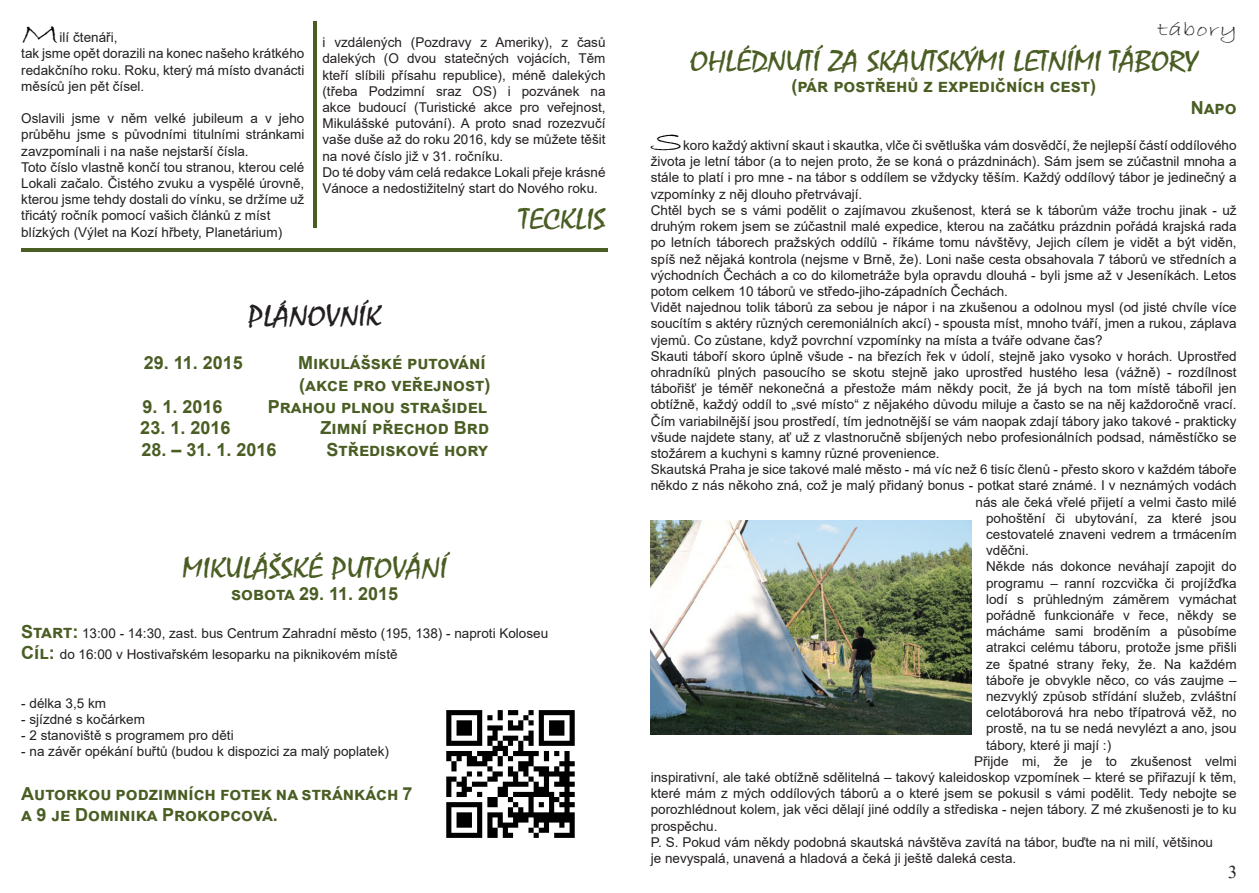
<style>
.page{position:relative;width:1259px;height:893px;background:#fff}
.page>*{position:absolute;margin:0;border:0;box-sizing:border-box;transform-origin:0 0}
.t1{font:30px "Mistral";color:#4a5d23;scale:1.15 1}
.t2{font:30px "Mistral";color:#231f20;scale:1.15 1}
.t3{font:30px "Bradley Hand ITC";color:#000;scale:1.5 1}
.t4{font:19.5px "Bradley Hand ITC";color:#231f20;scale:1.5 1}
.t5{font:700 18px/21.6px "Arial";color:#4a5d23}
.t6{font:18px "Times New Roman";color:#231f20}
.t7{font:13.5px/16.2px "Arial";color:#231f20}
.s1{font-weight:700;font-size:18px;color:#4a5d23}
</style>
<div class="page">
<hr style="left:21px;top:249px;width:587px;height:3px;background:#4a5d23">
<img style="left:446px;top:710px;width:129px;height:128px">
<hr style="left:313px;top:21px;width:4px;height:206px;background:#4a5d23">
<img style="left:651px;top:521px;width:321px;height:214px">
<h1 class="t3" style="left:21px;top:15px;width:27px">M</h1>
<p class="t7" style="left:21px;top:29px;width:285px;text-indent:38px">ilí čtenáři,<br>tak jsme opět dorazili na konec našeho krátkého redakčního roku. Roku, který má místo dvanácti měsíců jen pět čísel.</p>
<p class="t7" style="left:21px;top:110px;width:285px">Oslavili jsme v něm velké jubileum a v jeho průběhu jsme s původními titulními stránkami zavzpomínali i na naše nejstarší čísla.<br>Toto číslo vlastně končí tou stranou, kterou celé Lokali začalo. Čistého zvuku a vyspělé úrovně, kterou jsme tehdy dostali do vínku, se držíme už třicátý ročník pomocí vašich článků z míst blízkých (Výlet na Kozí hřbety, Planetárium)</p>
<p class="t7" style="left:322px;top:34px;width:285px">i vzdálených (Pozdravy z Ameriky), z časů dalekých (O dvou statečných vojácích, Těm kteří slíbili přísahu republice), méně dalekých (třeba Podzimní sraz OS) i pozvánek na akce budoucí (Turistické akce pro veřejnost, Mikulášské putování). A proto snad rozezvučí vaše duše až do roku 2016, kdy se můžete těšit na nové číslo již v 31. ročníku.<br>Do té doby vám celá redakce Lokali přeje krásné Vánoce a nedostižitelný start do Nového roku.</p>
<h1 class="t1" style="left:519px;top:201px;width:76px">TECKLIS</h1>
<h1 class="t2" style="left:248px;top:298px;width:117px">PLÁNOVNÍK</h1>
<h3 class="t5" style="left:144px;top:352px;width:101px">29. 11. 2015</h3>
<h3 class="t5" style="left:298px;top:352px;width:194px">Mikulášské putování (akce pro veřejnost)</h3>
<h3 class="t5" style="left:142px;top:396px;width:82px">9. 1. 2016</h3>
<h3 class="t5" style="left:268px;top:396px;width:221px">Prahou plnou strašidel</h3>
<h3 class="t5" style="left:140px;top:417px;width:92px">23. 1. 2016</h3>
<h3 class="t5" style="left:320px;top:417px;width:170px">Zimní přechod Brd</h3>
<h3 class="t5" style="left:141px;top:439px;width:137px">28. – 31. 1. 2016</h3>
<h3 class="t5" style="left:327px;top:439px;width:163px">Střediskové hory</h3>
<h1 class="t1" style="left:182px;top:550px;width:232px">MIKULÁŠSKÉ PUTOVÁNÍ</h1>
<h3 class="t5" style="left:231px;top:583px;width:169px">sobota 29. 11. 2015</h3>
<p class="t7" style="left:21px;top:622px;width:528px;line-height:21.6px"><span class="s1">Start:</span> 13:00 - 14:30, zast. bus Centrum Zahradní město (195, 138) - naproti Koloseu<br><span class="s1">Cíl:</span> do 16:00 v Hostivařském lesoparku na piknikovém místě</p>
<p class="t7" style="left:21px;top:695px;width:86px">- délka 3,5 km</p>
<p class="t7" style="left:21px;top:711px;width:125px">- sjízdné s kočárkem</p>
<p class="t7" style="left:21px;top:727px;width:214px">- 2 stanoviště s programem pro děti</p>
<p class="t7" style="left:21px;top:743px;width:369px">- na závěr opékání buřtů (budou k dispozici za malý poplatek)</p>
<h3 class="t5" style="left:21px;top:783px;width:393px">Autorkou podzimních fotek na stránkách 7 a 9 je Dominika Prokopcová.</h3>
<h2 class="t4" style="left:1158px;top:17px;width:55px">tábory</h2>
<h1 class="t1" style="left:690px;top:43px;width:443px">OHLÉDNUTÍ ZA SKAUTSKÝMI LETNÍMI TÁBORY</h1>
<h3 class="t5" style="left:791px;top:76px;width:306px">(pár postřehů z expedičních cest)</h3>
<h3 class="t5" style="left:1190px;top:97px;width:47px">Napo</h3>
<h1 class="t3" style="left:651px;top:123px;width:23px">S</h1>
<p class="t7" style="left:683px;top:137px;width:555px">koro každý aktivní skaut i skautka, vlče či světluška vám dosvědčí, že nejlepší částí oddílového</p>
<p class="t7" style="left:651px;top:153px;width:587px">života je letní tábor (a to nejen proto, že se koná o prázdninách). Sám jsem se zúčastnil mnoha a</p>
<p class="t7" style="left:651px;top:170px;width:587px">stále to platí i pro mne - na tábor s oddílem se vždycky těším. Každý oddílový tábor je jedinečný a</p>
<p class="t7" style="left:651px;top:186px;width:213px">vzpomínky z něj dlouho přetrvávají.</p>
<p class="t7" style="left:651px;top:202px;width:587px">Chtěl bych se s vámi podělit o zajímavou zkušenost, která se k táborům váže trochu jinak - už</p>
<p class="t7" style="left:651px;top:218px;width:587px">druhým rokem jsem se zúčastnil malé expedice, kterou na začátku prázdnin pořádá krajská rada</p>
<p class="t7" style="left:651px;top:234px;width:587px">po letních táborech pražských oddílů - říkáme tomu návštěvy, Jejich cílem je vidět a být viděn,</p>
<p class="t7" style="left:651px;top:251px;width:587px">spíš než nějaká kontrola (nejsme v Brně, že). Loni naše cesta obsahovala 7 táborů ve středních a</p>
<p class="t7" style="left:651px;top:267px;width:587px">východních Čechách a co do kilometráže byla opravdu dlouhá - byli jsme až v Jeseníkách. Letos</p>
<p class="t7" style="left:651px;top:283px;width:359px">potom celkem 10 táborů ve středo-jiho-západních Čechách.</p>
<p class="t7" style="left:651px;top:299px;width:587px">Vidět najednou tolik táborů za sebou je nápor i na zkušenou a odolnou mysl (od jisté chvíle více</p>
<p class="t7" style="left:651px;top:315px;width:587px">soucítím s aktéry různých ceremoniálních akcí) - spousta míst, mnoho tváří, jmen a rukou, záplava</p>
<p class="t7" style="left:651px;top:332px;width:453px">vjemů. Co zůstane, když povrchní vzpomínky na místa a tváře odvane čas?</p>
<p class="t7" style="left:651px;top:348px;width:587px">Skauti táboří skoro úplně všude - na březích řek v údolí, stejně jako vysoko v horách. Uprostřed</p>
<p class="t7" style="left:651px;top:364px;width:587px">ohradníků plných pasoucího se skotu stejně jako uprostřed hustého lesa (vážně) - rozdílnost</p>
<p class="t7" style="left:651px;top:380px;width:587px">tábořišť je téměř nekonečná a přestože mám někdy pocit, že já bych na tom místě tábořil jen</p>
<p class="t7" style="left:651px;top:396px;width:587px">obtížně, každý oddíl to „své místo“ z nějakého důvodu miluje a často se na něj každoročně vrací.</p>
<p class="t7" style="left:651px;top:413px;width:587px">Čím variabilnější jsou prostředí, tím jednotnější se vám naopak zdají tábory jako takové - prakticky</p>
<p class="t7" style="left:651px;top:429px;width:587px">všude najdete stany, ať už z vlastnoručně sbíjených nebo profesionálních podsad, náměstíčko se</p>
<p class="t7" style="left:651px;top:445px;width:290px">stožárem a kuchyni s kamny různé provenience.</p>
<p class="t7" style="left:651px;top:461px;width:587px">Skautská Praha je sice takové malé město - má víc než 6 tisíc členů - přesto skoro v každém táboře</p>
<p class="t7" style="left:651px;top:477px;width:587px">někdo z nás někoho zná, což je malý přidaný bonus - potkat staré známé. I v neznámých vodách</p>
<p class="t7" style="left:975px;top:494px;width:263px">nás ale čeká vřelé přijetí a velmi často milé</p>
<p class="t7" style="left:986px;top:510px;width:252px">pohoštění či ubytování, za které jsou</p>
<p class="t7" style="left:986px;top:526px;width:252px">cestovatelé znaveni vedrem a trmácením</p>
<p class="t7" style="left:986px;top:542px;width:44px">vděčni.</p>
<p class="t7" style="left:986px;top:558px;width:252px">Někde nás dokonce neváhají zapojit do</p>
<p class="t7" style="left:986px;top:575px;width:252px">programu – ranní rozcvička či projížďka</p>
<p class="t7" style="left:986px;top:591px;width:252px">lodí s průhledným záměrem vymáchat</p>
<p class="t7" style="left:986px;top:607px;width:252px">pořádně funkcionáře v řece, někdy se</p>
<p class="t7" style="left:986px;top:623px;width:252px">mácháme sami broděním a působíme</p>
<p class="t7" style="left:986px;top:639px;width:252px">atrakci celému táboru, protože jsme přišli</p>
<p class="t7" style="left:986px;top:656px;width:252px">ze špatné strany řeky, že. Na každém</p>
<p class="t7" style="left:986px;top:672px;width:252px">táboře je obvykle něco, co vás zaujme –</p>
<p class="t7" style="left:986px;top:688px;width:252px">nezvyklý způsob střídání služeb, zvláštní</p>
<p class="t7" style="left:986px;top:704px;width:252px">celotáborová hra nebo třípatrová věž, no</p>
<p class="t7" style="left:986px;top:720px;width:252px">prostě, na tu se nedá nevylézt a ano, jsou</p>
<p class="t7" style="left:986px;top:737px;width:127px">tábory, které ji mají :)</p>
<p class="t7" style="left:974px;top:753px;width:264px">Přijde mi, že je to zkušenost velmi</p>
<p class="t7" style="left:651px;top:769px;width:587px">inspirativní, ale také obtížně sdělitelná – takový kaleidoskop vzpomínek – které se přiřazují k těm,</p>
<p class="t7" style="left:651px;top:785px;width:587px">které mám z mých oddílových táborů a o které jsem se pokusil s vámi podělit. Tedy nebojte se</p>
<p class="t7" style="left:651px;top:801px;width:587px">porozhlédnout kolem, jak věci dělají jiné oddíly a střediska - nejen tábory. Z mé zkušenosti je to ku</p>
<p class="t7" style="left:651px;top:818px;width:68px">prospěchu.</p>
<p class="t7" style="left:651px;top:834px;width:564px">P. S. Pokud vám někdy podobná skautská návštěva zavítá na tábor, buďte na ni milí, většinou</p>
<p class="t7" style="left:651px;top:850px;width:367px">je nevyspalá, unavená a hladová a čeká ji ještě daleká cesta.</p>
<h3 class="t6" style="left:1228px;top:859px;width:10px">3</h3>
</div>
